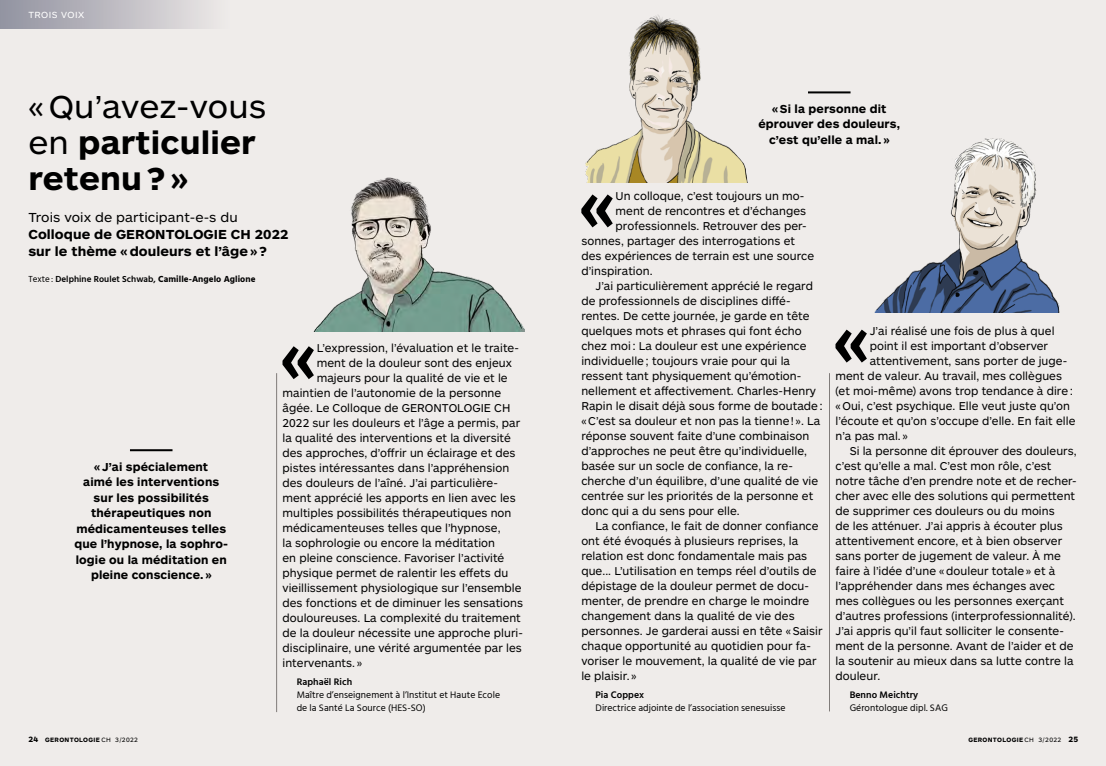
<style>
.page{position:relative;width:1106px;height:766px;background:#fff}
.page>*{position:absolute;margin:0;border:0;box-sizing:border-box;transform-origin:0 0}
.t1{font:700 70.9px "ARS Maquette Pro";color:#000}
.t2{font:700 33px/36px "ARS Maquette Pro";letter-spacing:.005em;color:#000}
.t3{font:700 13.6px/17px "ARS Maquette Pro";letter-spacing:.005em;color:#000}
.t4{font:13.6px "ARS Maquette Pro";letter-spacing:.005em;color:#000}
.t5{font:700 12px/15.5px "ARS Maquette Pro";letter-spacing:.01em;color:#000;text-align:center}
.t6{font:11.8px "ARS Maquette Pro";letter-spacing:.005em;color:#000}
.t7{font:9.7px/13px "Hind Siliguri";letter-spacing:.005em;color:#000}
.t8{font:600 9.7px "Hind Siliguri";letter-spacing:.005em;color:#000}
.t9{font:9.2px "ARS Maquette Pro";letter-spacing:.05em;color:#fff}
.t10{font:600 9px "Hind Siliguri";letter-spacing:.005em;color:#000}
.t11{font:700 6.5px "ARS Maquette Pro";letter-spacing:.05em;color:#000}
.s1{font-weight:400}
.s2{font-weight:700}
.s3{font-size:8px}
</style>
<div class="page">
<div style="left:0;top:0;width:1106px;height:765px;background:#efecea"></div>
<div style="left:0;top:0;width:231px;height:29px;background:linear-gradient(to right,#91929f,#eeeae8)"></div>
<hr style="left:829px;top:373px;width:1px;height:338px;background:#807c7a">
<hr style="left:276px;top:373px;width:1px;height:338px;background:#807c7a">
<img style="left:875px;top:138px;width:185px;height:174px">
<img style="left:585px;top:15px;width:163px;height:167px">
<img style="left:314px;top:177px;width:210px;height:154px">
<hr style="left:130px;top:449px;width:42px;height:2px;background:#000">
<hr style="left:808px;top:91px;width:42px;height:2px;background:#000">
<p class="t9" style="left:28px;top:9px;width:58px">TROIS VOIX</p>
<h2 class="t2" style="left:28px;top:87px;width:240px"><span class="s1">«Qu’avez-vous en</span> particulier retenu?»</h2>
<p class="t4" style="left:28px;top:208px;width:211px">Trois voix de participant-e-s du</p>
<p class="t3" style="left:28px;top:225px;width:262px">Colloque de GERONTOLOGIE CH 2022 sur le thème «douleurs et l’âge»?</p>
<p class="t10" style="left:28px;top:272px;width:229px"><span class="s1">Texte :</span> Delphine Roulet Schwab, <span class="s2">Camille-Angelo Aglione</span></p>
<p class="t5" style="left:74px;top:458px;width:155px">« J’ai spécialement<br>aimé les interventions sur les possibilités thérapeutiques non médicamenteuses telles que l’hypnose, la sophro&shy;logie ou la méditation en pleine conscience. »</p>
<h1 class="t1" style="left:281px;top:310px;width:37px">«</h1>
<p class="t6" style="left:317px;top:340px;width:204px">L’expression, l’évaluation et le traite-</p>
<p class="t6" style="left:317px;top:355px;width:197px">ment de la douleur sont des enjeux</p>
<p class="t6" style="left:317px;top:370px;width:192px">majeurs pour la qualité de vie et le</p>
<p class="t6" style="left:282px;top:385px;width:220px">maintien de l’autonomie de la personne</p>
<p class="t6" style="left:282px;top:400px;width:229px">âgée. Le Colloque de GERONTOLOGIE CH</p>
<p class="t6" style="left:282px;top:415px;width:239px">2022 sur les douleurs et l’âge a permis, par</p>
<p class="t6" style="left:282px;top:430px;width:230px">la qualité des interventions et la diversité</p>
<p class="t6" style="left:282px;top:445px;width:234px">des approches, d’offrir un éclairage et des</p>
<p class="t6" style="left:282px;top:460px;width:228px">pistes intéressantes dans l’appréhension</p>
<p class="t6" style="left:282px;top:475px;width:217px">des douleurs de l’aîné. J’ai particulière-</p>
<p class="t6" style="left:282px;top:490px;width:235px">ment apprécié les apports en lien avec les</p>
<p class="t6" style="left:282px;top:505px;width:230px">multiples possibilités thérapeutiques non</p>
<p class="t6" style="left:282px;top:520px;width:219px">médicamenteuses telles que l’hypnose,</p>
<p class="t6" style="left:282px;top:535px;width:214px">la sophrologie ou encore la méditation</p>
<p class="t6" style="left:282px;top:550px;width:223px">en pleine conscience. Favoriser l’activité</p>
<p class="t6" style="left:282px;top:565px;width:227px">physique permet de ralentir les effets du</p>
<p class="t6" style="left:282px;top:580px;width:241px">vieillissement physiologique sur l’ensemble</p>
<p class="t6" style="left:282px;top:595px;width:242px">des fonctions et de diminuer les sensations</p>
<p class="t6" style="left:282px;top:610px;width:240px">douloureuses. La complexité du traitement</p>
<p class="t6" style="left:282px;top:625px;width:242px">de la douleur nécessite une approche pluri-</p>
<p class="t6" style="left:282px;top:640px;width:241px">disciplinaire, une vérité argumentée par les</p>
<p class="t6" style="left:282px;top:655px;width:81px">intervenants. »</p>
<p class="t8" style="left:297px;top:674px;width:57px">Raphaël Rich</p>
<p class="t7" style="left:297px;top:689px;width:205px">Maître d’enseignement à l’Institut et Haute Ecole de la Santé La Source (HES-SO)</p>
<p class="t5" style="left:758px;top:100px;width:143px">«Si la personne dit éprouver des douleurs, c’est qu’elle a mal. »</p>
<h1 class="t1" style="left:580px;top:159px;width:37px">«</h1>
<p class="t6" style="left:615px;top:188px;width:190px">Un colloque, c’est toujours un mo-</p>
<p class="t6" style="left:615px;top:203px;width:192px">ment de rencontres et d’échanges</p>
<p class="t6" style="left:615px;top:218px;width:193px">professionnels. Retrouver des per-</p>
<p class="t6" style="left:581px;top:233px;width:215px">sonnes, partager des interrogations et</p>
<p class="t6" style="left:581px;top:248px;width:234px">des expériences de terrain est une source</p>
<p class="t6" style="left:581px;top:263px;width:73px">d’inspiration.</p>
<p class="t6" style="left:595px;top:278px;width:219px">J’ai particulièrement apprécié le regard</p>
<p class="t6" style="left:581px;top:293px;width:211px">de professionnels de disciplines diffé-</p>
<p class="t6" style="left:581px;top:308px;width:230px">rentes. De cette journée, je garde en tête</p>
<p class="t6" style="left:581px;top:323px;width:222px">quelques mots et phrases qui font écho</p>
<p class="t6" style="left:581px;top:338px;width:227px">chez moi: La douleur est une expérience</p>
<p class="t6" style="left:581px;top:353px;width:210px">individuelle; toujours vraie pour qui la</p>
<p class="t6" style="left:581px;top:368px;width:221px">ressent tant physiquement qu’émotion-</p>
<p class="t6" style="left:581px;top:383px;width:236px">nellement et affectivement. Charles-Henry</p>
<p class="t6" style="left:581px;top:398px;width:243px">Rapin le disait déjà sous forme de boutade:</p>
<p class="t6" style="left:581px;top:413px;width:240px">«C’est sa douleur et non pas la tienne! ». La</p>
<p class="t6" style="left:581px;top:428px;width:229px">réponse souvent faite d’une combinaison</p>
<p class="t6" style="left:581px;top:443px;width:227px">d’approches ne peut être qu’individuelle,</p>
<p class="t6" style="left:581px;top:458px;width:213px">basée sur un socle de confiance, la re-</p>
<p class="t6" style="left:581px;top:473px;width:238px">cherche d’un équilibre, d’une qualité de vie</p>
<p class="t6" style="left:581px;top:488px;width:233px">centrée sur les priorités de la personne et</p>
<p class="t6" style="left:581px;top:503px;width:160px">donc qui a du sens pour elle.</p>
<p class="t6" style="left:595px;top:518px;width:224px">La confiance, le fait de donner confiance</p>
<p class="t6" style="left:581px;top:533px;width:218px">ont été évoqués à plusieurs reprises, la</p>
<p class="t6" style="left:581px;top:548px;width:227px">relation est donc fondamentale mais pas</p>
<p class="t6" style="left:581px;top:563px;width:237px">que... L’utilisation en temps réel d’outils de</p>
<p class="t6" style="left:581px;top:578px;width:229px">dépistage de la douleur permet de docu-</p>
<p class="t6" style="left:581px;top:593px;width:229px">menter, de prendre en charge le moindre</p>
<p class="t6" style="left:581px;top:608px;width:215px">changement dans la qualité de vie des</p>
<p class="t6" style="left:581px;top:623px;width:243px">personnes. Je garderai aussi en tête «Saisir</p>
<p class="t6" style="left:581px;top:638px;width:231px">chaque opportunité au quotidien pour fa-</p>
<p class="t6" style="left:581px;top:653px;width:237px">voriser le mouvement, la qualité de vie par</p>
<p class="t6" style="left:581px;top:668px;width:57px">le plaisir. »</p>
<p class="t8" style="left:595px;top:687px;width:50px">Pia Coppex</p>
<p class="t7" style="left:595px;top:702px;width:192px">Directrice adjointe de l’association senesuisse</p>
<h1 class="t1" style="left:834px;top:294px;width:37px">«</h1>
<p class="t6" style="left:869px;top:323px;width:186px">J’ai réalisé une fois de plus à quel</p>
<p class="t6" style="left:869px;top:338px;width:180px">point il est important d’observer</p>
<p class="t6" style="left:869px;top:353px;width:199px">attentivement, sans porter de juge-</p>
<p class="t6" style="left:835px;top:368px;width:228px">ment de valeur. Au travail, mes collègues</p>
<p class="t6" style="left:835px;top:383px;width:239px">(et moi-même) avons trop tendance à dire:</p>
<p class="t6" style="left:835px;top:398px;width:236px">«Oui, c’est psychique. Elle veut juste qu’on</p>
<p class="t6" style="left:835px;top:413px;width:241px">l’écoute et qu’on s’occupe d’elle. En fait elle</p>
<p class="t6" style="left:835px;top:428px;width:74px">n’a pas mal. »</p>
<p class="t6" style="left:849px;top:443px;width:228px">Si la personne dit éprouver des douleurs,</p>
<p class="t6" style="left:835px;top:458px;width:217px">c’est qu’elle a mal. C’est mon rôle, c’est</p>
<p class="t6" style="left:835px;top:473px;width:243px">notre tâche d’en prendre note et de recher-</p>
<p class="t6" style="left:835px;top:488px;width:241px">cher avec elle des solutions qui permettent</p>
<p class="t6" style="left:835px;top:503px;width:221px">de supprimer ces douleurs ou du moins</p>
<p class="t6" style="left:835px;top:518px;width:229px">de les atténuer. J’ai appris à écouter plus</p>
<p class="t6" style="left:835px;top:533px;width:228px">attentivement encore, et à bien observer</p>
<p class="t6" style="left:835px;top:548px;width:227px">sans porter de jugement de valeur. À me</p>
<p class="t6" style="left:835px;top:563px;width:221px">faire à l’idée d’une «douleur totale» et à</p>
<p class="t6" style="left:835px;top:578px;width:221px">l’appréhender dans mes échanges avec</p>
<p class="t6" style="left:835px;top:593px;width:230px">mes collègues ou les personnes exerçant</p>
<p class="t6" style="left:835px;top:608px;width:242px">d’autres professions (interprofessionnalité).</p>
<p class="t6" style="left:835px;top:623px;width:230px">J’ai appris qu’il faut solliciter le consente-</p>
<p class="t6" style="left:835px;top:638px;width:240px">ment de la personne. Avant de l’aider et de</p>
<p class="t6" style="left:835px;top:653px;width:240px">la soutenir au mieux dans sa lutte contre la</p>
<p class="t6" style="left:835px;top:668px;width:46px">douleur.</p>
<p class="t8" style="left:849px;top:687px;width:70px">Benno Meichtry</p>
<p class="t7" style="left:849px;top:702px;width:100px">Gérontologue dipl. SAG</p>
<p class="t11" style="left:28px;top:734px;width:111px"><span class="s3">24</span> GERONTOLOGIE <span class="s1">CH 3/2022</span></p>
<p class="t11" style="left:968px;top:734px;width:111px">GERONTOLOGIE <span class="s1">CH 3/2022</span> <span class="s3">25</span></p>
</div>
